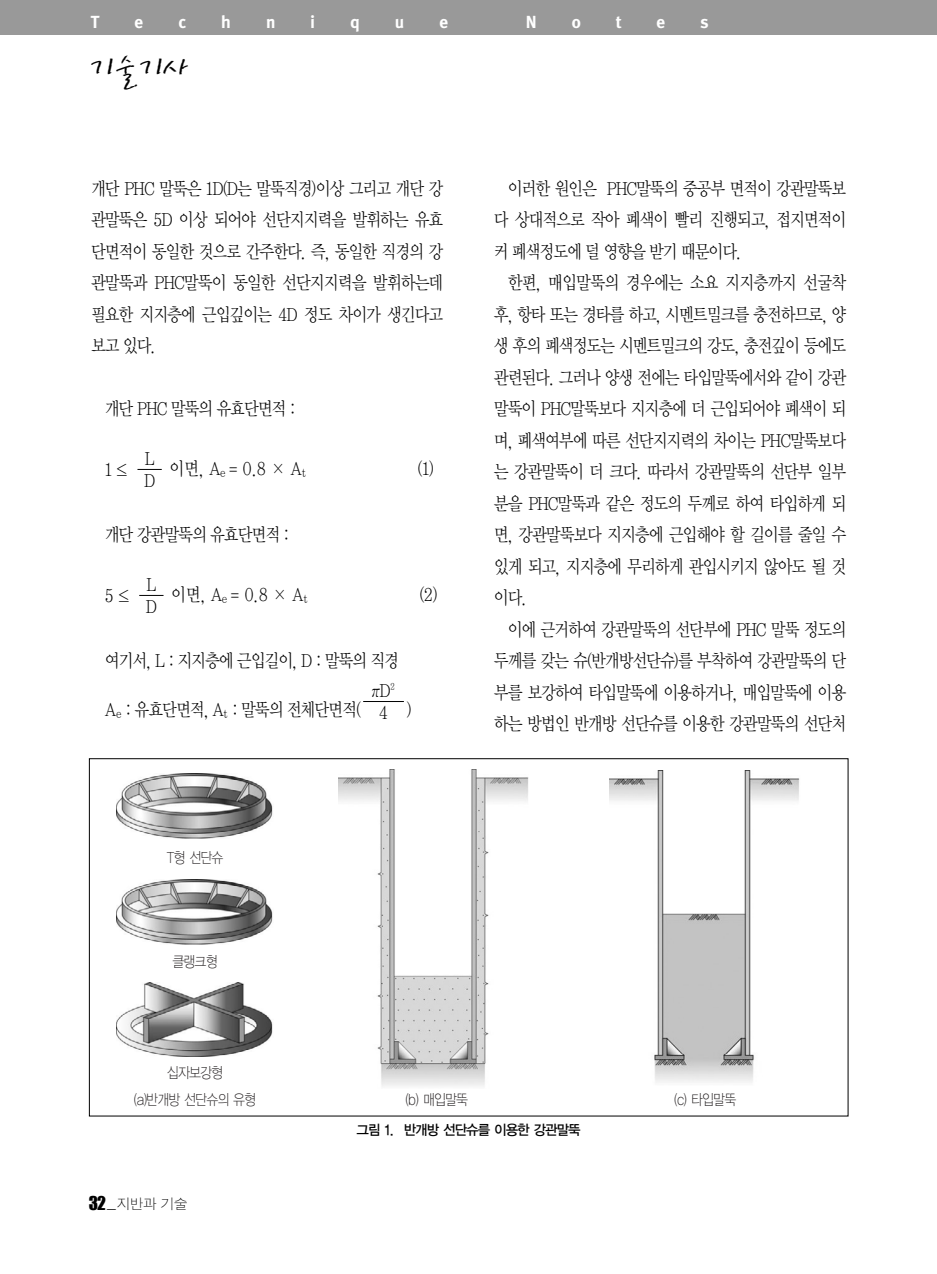
<style>
.page{position:relative;width:937px;height:1274px;background:#fff}
.page>*{position:absolute;margin:0;border:0;box-sizing:border-box;transform-origin:0 0}
.t1{font:35px "San Bs B";color:#000;scale:.9 1}
.t2{font:18.38px/31.5px "Y Mj O12";letter-spacing:-.115em;color:#000;text-align:justify;scale:.85 1}
.t3{font:700 17.5px "Meta";color:#fff}
.t4{font:14.88px/26.4px "YGO11";letter-spacing:-.125em;color:#231f20;text-align:center;scale:.85 1}
.t5{font:14px "YGO13";letter-spacing:-.135em;color:#000;scale:.95 1}
.t6{font:14px "SM Ago SE";color:#000}
.s1{font-family:"Impact";font-size:17.5px}
.s2{font-family:"Impact";font-size:15.75px}
</style>
<div class="page">
<div style="left:0;top:0;width:936px;height:35px;background:#999"></div>
<hr style="left:363px;top:701px;width:41px;height:1px;background:#000">
<svg style="left:139px;top:595px;width:24px;height:1px"></svg>
<svg style="left:137px;top:469px;width:25px;height:1px"></svg>
<img style="left:117px;top:773px;width:156px;height:65px">
<img style="left:116px;top:880px;width:157px;height:65px">
<img style="left:117px;top:982px;width:156px;height:74px">
<img style="left:339px;top:769px;width:190px;height:318px">
<img style="left:609px;top:770px;width:191px;height:313px">
<p class="t3" style="left:91px;top:15px;width:10px">T</p>
<p class="t3" style="left:135px;top:15px;width:10px">e</p>
<p class="t3" style="left:178px;top:15px;width:9px">c</p>
<p class="t3" style="left:221px;top:15px;width:11px">h</p>
<p class="t3" style="left:266px;top:15px;width:11px">n</p>
<p class="t3" style="left:310px;top:15px;width:6px">i</p>
<p class="t3" style="left:350px;top:15px;width:11px">q</p>
<p class="t3" style="left:395px;top:15px;width:11px">u</p>
<p class="t3" style="left:439px;top:15px;width:10px">e</p>
<p class="t3" style="left:525px;top:15px;width:12px">N</p>
<p class="t3" style="left:571px;top:15px;width:11px">o</p>
<p class="t3" style="left:616px;top:15px;width:7px">t</p>
<p class="t3" style="left:656px;top:15px;width:10px">e</p>
<p class="t3" style="left:700px;top:15px;width:10px">s</p>
<h1 class="t1" style="left:89px;top:57px;width:113px">기술기사</h1>
<p class="t2" style="left:91px;top:174px;width:417px">개단 PHC 말뚝은 1D(D는 말뚝직경)이상 그리고 개단 강 관말뚝은 5D 이상 되어야 선단지지력을 발휘하는 유효 단면적이 동일한 것으로 간주한다. 즉, 동일한 직경의 강 관말뚝과 PHC말뚝이 동일한 선단지지력을 발휘하는데 필요한 지지층에 근입깊이는 4D 정도 차이가 생긴다고 보고 있다.</p>
<p class="t2" style="left:104px;top:394px;width:227px">개단 PHC 말뚝의 유효단면적 :</p>
<p class="t2" style="left:143px;top:448px;width:16px;line-height:22.1px">L<br>D</p>
<p class="t2" style="left:104px;top:455px;width:31px">1≤</p>
<p class="t2" style="left:169px;top:454px;width:163px">이면, A<sub>e</sub> = 0.8 × A<sub>t</sub></p>
<p class="t2" style="left:417px;top:454px;width:22px">(1)</p>
<p class="t2" style="left:104px;top:520px;width:219px">개단 강관말뚝의 유효단면적 :</p>
<p class="t2" style="left:145px;top:574px;width:16px;line-height:22.1px">L<br>D</p>
<p class="t2" style="left:104px;top:581px;width:33px">5≤</p>
<p class="t2" style="left:171px;top:580px;width:163px">이면, A<sub>e</sub> = 0.8 × A<sub>t</sub></p>
<p class="t2" style="left:418px;top:580px;width:25px">(2)</p>
<p class="t2" style="left:104px;top:646px;width:348px">여기서, L : 지지층에 근입길이, D : 말뚝의 직경</p>
<p class="t2" style="left:104px;top:695px;width:304px">A<sub>e</sub> : 유효단면적, A<sub>t</sub> : 말뚝의 전체단면적(</p>
<p class="t2" style="left:406px;top:695px;width:8px">)</p>
<p class="t2" style="left:372px;top:681px;width:29px;line-height:22.1px;text-align:center">πD <sup>2<br></sup>4</p>
<p class="t4" style="left:166px;top:845px;width:69px">T형 선단슈</p>
<p class="t4" style="left:172px;top:949px;width:55px">클랭크형</p>
<p class="t2" style="left:493px;top:174px;width:417px;text-indent:14px">이러한 원인은 PHC말뚝의 중공부 면적이 강관말뚝보 다 상대적으로 작아 폐색이 빨리 진행되고, 접지면적이 커 폐색정도에 덜 영향을 받기 때문이다.</p>
<p class="t2" style="left:493px;top:268px;width:417px;text-indent:14px">한편, 매입말뚝의 경우에는 소요 지지층까지 선굴착 후, 항타 또는 경타를 하고, 시멘트밀크를 충전하므로, 양 생 후의 폐색정도는 시멘트밀크의 강도, 충전깊이 등에도 관련된다. 그러나 양생 전에는 타입말뚝에서와 같이 강관 말뚝이 PHC말뚝보다 지지층에 더 근입되어야 폐색이 되 며, 폐색여부에 따른 선단지지력의 차이는 PHC말뚝보다 는 강관말뚝이 더 크다. 따라서 강관말뚝의 선단부 일부 분을 PHC말뚝과 같은 정도의 두께로 하여 타입하게 되 면, 강관말뚝보다 지지층에 근입해야 할 길이를 줄일 수 있게 되고, 지지층에 무리하게 관입시키지 않아도 될 것 이다.</p>
<p class="t2" style="left:493px;top:615px;width:417px;text-indent:14px">이에 근거하여 강관말뚝의 선단부에 PHC 말뚝 정도의 두께를 갖는 슈(반개방선단슈)를 부착하여 강관말뚝의 단 부를 보강하여 타입말뚝에 이용하거나, 매입말뚝에 이용 하는 방법인 반개방 선단슈를 이용한 강관말뚝의 선단처</p>
<p class="t4" style="left:133px;top:1060px;width:146px">십자보강형<br>(a)반개방 선단슈의 유형</p>
<p class="t6" style="left:89px;top:1197px;width:100px"><span class="s1">32</span><span class="s2">_</span> 지반과 기술</p>
<p class="t4" style="left:405px;top:1087px;width:76px">(b) 매입말뚝</p>
<p class="t4" style="left:673px;top:1087px;width:75px">(c) 타입말뚝</p>
<p class="t5" style="left:356px;top:1123px;width:238px">그림 1. 반개방 선단슈를 이용한 강관말뚝</p>
</div>
